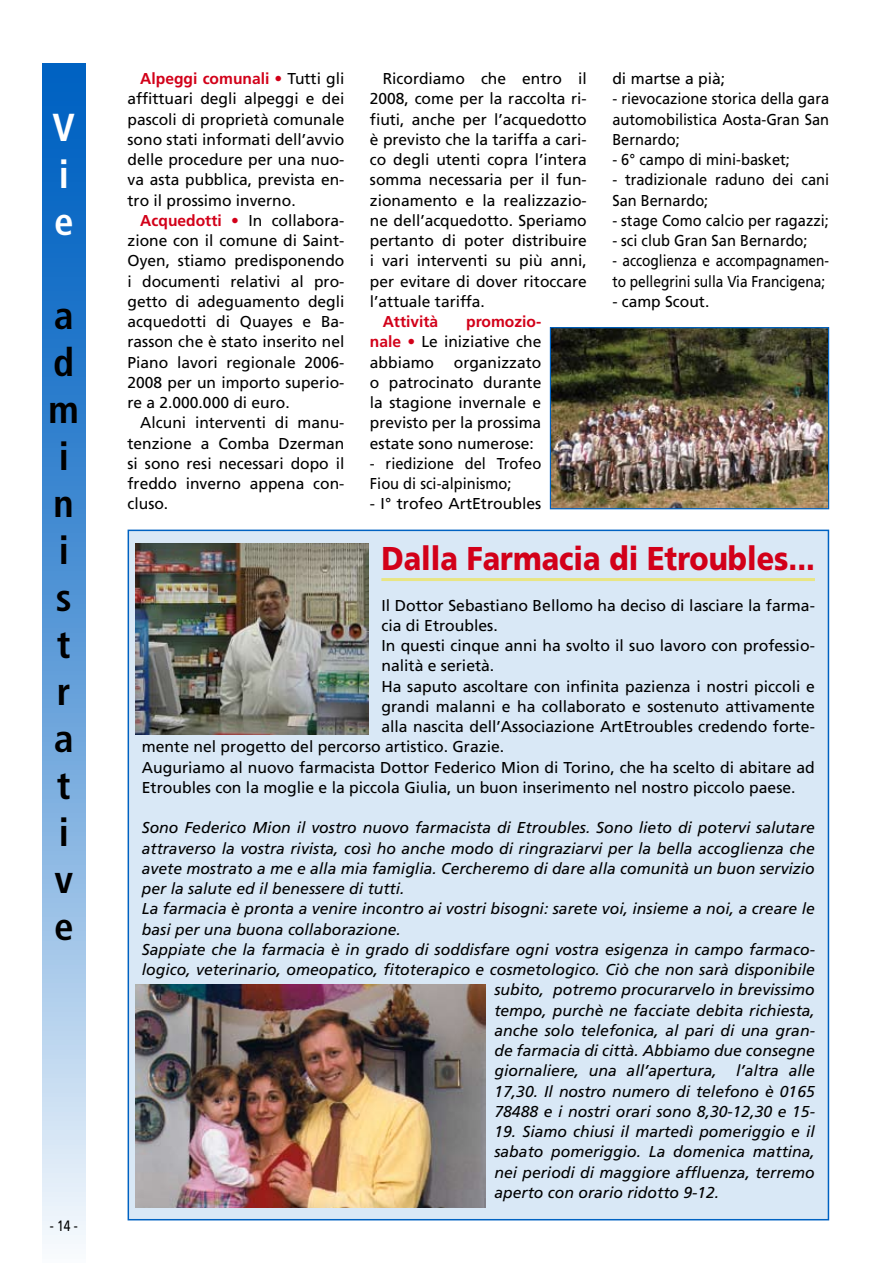
<style>
.page{position:relative;width:893px;height:1263px;background:#fff}
.page>*{position:absolute;margin:0;border:0;box-sizing:border-box;transform-origin:0 0}
.t1{font:700 condensed 39px/47px "Frutiger";color:#000}
.t2{font:700 condensed 39px/47px "Frutiger";color:#fff}
.t3{font:900 33px "Frutiger";color:#d20019;scale:.87 1}
.t4{font:15.75px/20.2px "Frutiger";color:#000;text-align:justify}
.t5{font:italic 15.75px/20.2px "Frutiger";color:#000;text-align:justify}
.t6{font:15.75px/20.2px "Frutiger";color:#000;scale:.93 1}
.t7{font:15.75px/20.2px "Frutiger";color:#000;scale:.87 1}
.t8{font:700 15.75px "Frutiger";color:#d20019}
.t9{font:15px "Frutiger";color:#000;scale:.8 1}
.s1{font-weight:700;color:#d20019}
</style>
<div class="page">
<div style="left:43px;top:64px;width:42px;height:1199px;background:linear-gradient(to bottom,#0054bc,#eaf2fa)"></div>
<div style="left:128px;top:530px;width:700px;height:690px;background:#d9e8f6"></div>
<hr style="left:381px;top:578px;width:434px;height:3px;background:#e8e584">
<img style="left:135px;top:544px;width:234px;height:190px">
<img style="left:135px;top:984px;width:351px;height:223px">
<img style="left:552px;top:329px;width:275px;height:178px">
<div style="left:550px;top:327px;width:279px;height:182px;border:1px solid #0062c2"></div>
<h1 class="t2" style="left:53px;top:104px;width:24px">V i e</h1>
<h1 class="t1" style="left:49px;top:292px;width:32px">a d m i n i s t r a t i v e</h1>
<p class="t9" style="left:50px;top:1217px;width:37px">- 14 -</p>
<p class="t4" style="left:128px;top:68px;width:218px;text-indent:13px"><span class="s1">Alpeggi comunali •</span> Tutti gli affittuari degli alpeggi e dei pascoli di proprietà comunale sono stati informati dell’avvio delle procedure per una nuo&shy;va asta pubblica, prevista en&shy;tro il prossimo inverno.</p>
<p class="t4" style="left:128px;top:210px;width:218px;text-indent:13px"><span class="s1">Acquedotti •</span> In collabora&shy;zione con il comune di Saint-Oyen, stiamo predisponendo i documenti relativi al pro&shy;getto di adeguamento degli acquedotti di Quayes e Ba&shy;rasson che è stato inserito nel Piano lavori regionale 2006- 2008 per un importo superio&shy;re a 2.000.000 di euro.</p>
<p class="t4" style="left:128px;top:413px;width:218px;text-indent:13px">Alcuni interventi di manu&shy;tenzione a Comba Dzerman si sono resi necessari dopo il freddo inverno appena con&shy;cluso.</p>
<p class="t4" style="left:370px;top:68px;width:218px;text-indent:13px">Ricordiamo che entro il 2008, come per la raccolta ri&shy;fiuti, anche per l’acquedotto è previsto che la tariffa a cari&shy;co degli utenti copra l’intera somma necessaria per il fun&shy;zionamento e la realizzazio&shy;ne dell’acquedotto. Speriamo pertanto di poter distribuire i vari interventi su più anni, per evitare di dover ritoccare l’attuale tariffa.</p>
<p class="t8" style="left:383px;top:312px;width:57px">Attività</p>
<p class="t4" style="left:370px;top:311px;width:173px;text-indent:96px"><span class="s1">promozio&shy;nale •</span> Le iniziative che abbiamo</p>
<p class="t4" style="left:370px;top:352px;width:173px;text-indent:84px">organizzato o patrocinato durante la stagione invernale e previsto per la prossima estate sono numerose:</p>
<p class="t6" style="left:370px;top:453px;width:186px">- riedizione del Trofeo<br>Fiou di sci-alpinismo;</p>
<p class="t4" style="left:370px;top:494px;width:173px">- I° trofeo ArtEtroubles</p>
<p class="t4" style="left:612px;top:68px;width:114px">di martse a pià;</p>
<p class="t6" style="left:612px;top:89px;width:235px;text-align:justify">- rievocazione storica della gara automobilistica Aosta-Gran San Bernardo;</p>
<p class="t6" style="left:612px;top:149px;width:192px">- 6° campo di mini-basket;</p>
<p class="t6" style="left:612px;top:170px;width:235px">- tradizionale raduno dei cani<br>San Bernardo;</p>
<p class="t6" style="left:612px;top:210px;width:234px">- stage Como calcio per ragazzi;</p>
<p class="t6" style="left:612px;top:230px;width:212px">- sci club Gran San Bernardo;</p>
<p class="t7" style="left:612px;top:251px;width:251px">- accoglienza e accompagnamen&shy;to pellegrini sulla Via Francigena;</p>
<p class="t4" style="left:612px;top:291px;width:99px">- camp Scout.</p>
<h2 class="t3" style="left:381px;top:538px;width:500px">Dalla Farmacia di Etroubles...</h2>
<p class="t4" style="left:381px;top:595px;width:435px">Il Dottor Sebastiano Bellomo ha deciso di lasciare la farma-</p>
<p class="t4" style="left:381px;top:615px;width:118px">cia di Etroubles.</p>
<p class="t4" style="left:381px;top:635px;width:435px">In questi cinque anni ha svolto il suo lavoro con professio-</p>
<p class="t4" style="left:381px;top:656px;width:114px">nalità e serietà.</p>
<p class="t4" style="left:381px;top:676px;width:435px">Ha saputo ascoltare con infinita pazienza i nostri piccoli e</p>
<p class="t4" style="left:381px;top:696px;width:435px">grandi malanni e ha collaborato e sostenuto attivamente</p>
<p class="t4" style="left:381px;top:716px;width:435px">alla nascita dell’Associazione ArtEtroubles credendo forte-</p>
<p class="t4" style="left:142px;top:737px;width:364px">mente nel progetto del percorso artistico. Grazie.</p>
<p class="t4" style="left:142px;top:757px;width:674px">Auguriamo al nuovo farmacista Dottor Federico Mion di Torino, che ha scelto di abitare ad</p>
<p class="t4" style="left:142px;top:777px;width:655px">Etroubles con la moglie e la piccola Giulia, un buon inserimento nel nostro piccolo paese.</p>
<p class="t5" style="left:142px;top:818px;width:675px">Sono Federico Mion il vostro nuovo farmacista di Etroubles. Sono lieto di potervi salutare</p>
<p class="t5" style="left:142px;top:838px;width:674px">attraverso la vostra rivista, così ho anche modo di ringraziarvi per la bella accoglienza che</p>
<p class="t5" style="left:142px;top:858px;width:674px">avete mostrato a me e alla mia famiglia. Cercheremo di dare alla comunità un buon servizio</p>
<p class="t5" style="left:142px;top:878px;width:264px">per la salute ed il benessere di tutti.</p>
<p class="t5" style="left:142px;top:899px;width:675px">La farmacia è pronta a venire incontro ai vostri bisogni: sarete voi, insieme a noi, a creare le</p>
<p class="t5" style="left:142px;top:919px;width:261px">basi per una buona collaborazione.</p>
<p class="t5" style="left:142px;top:939px;width:675px">Sappiate che la farmacia è in grado di soddisfare ogni vostra esigenza in campo farmaco-</p>
<p class="t5" style="left:142px;top:959px;width:675px">logico, veterinario, omeopatico, fitoterapico e cosmetologico. Ciò che non sarà disponibile</p>
<p class="t5" style="left:494px;top:980px;width:322px">subito, potremo procurarvelo in brevissimo</p>
<p class="t5" style="left:494px;top:1000px;width:322px">tempo, purchè ne facciate debita richiesta,</p>
<p class="t5" style="left:494px;top:1020px;width:322px">anche solo telefonica, al pari di una gran-</p>
<p class="t5" style="left:494px;top:1040px;width:322px">de farmacia di città. Abbiamo due consegne</p>
<p class="t5" style="left:494px;top:1061px;width:322px">giornaliere, una all’apertura, l’altra alle</p>
<p class="t5" style="left:494px;top:1081px;width:322px">17,30. Il nostro numero di telefono è 0165</p>
<p class="t5" style="left:494px;top:1101px;width:322px">78488 e i nostri orari sono 8,30-12,30 e 15-</p>
<p class="t5" style="left:494px;top:1121px;width:322px">19. Siamo chiusi il martedì pomeriggio e il sabato pomeriggio. La domenica mattina, nei periodi di maggiore affluenza, terremo aperto con orario ridotto 9-12.</p>
</div>
